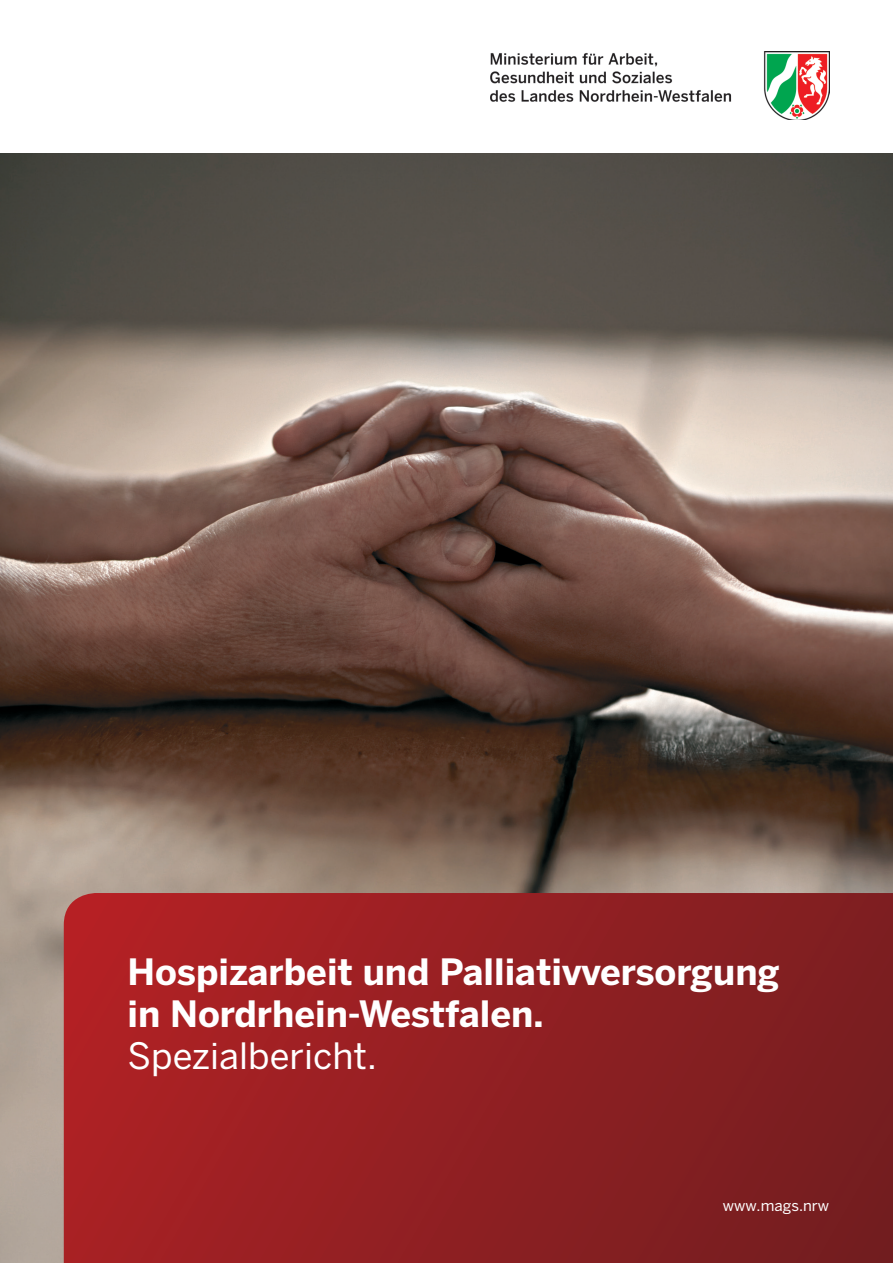
<style>
.page{position:relative;width:893px;height:1263px;background:#fff}
.page>*{position:absolute;margin:0;border:0;box-sizing:border-box;transform-origin:0 0}
.Headline_24_28_bold{font:700 36px/42px "Benton Sans";color:#fff}
.Headline_24_28_regul{font:36px "Benton Sans";color:#fff}
.t1{font:15px "Benton Sans";color:#fff}
</style>
<div class="page">
<img style="left:0;top:153px;width:893px;height:1110px">
<img style="left:491px;top:51px;width:338px;height:68px">
<svg style="left:64px;top:893px;width:829px;height:370px;background:#921f22"></svg>
<p class="Headline_24_28_bold" style="left:128px;top:951px;width:654px">Hospizarbeit und Palliativversorgung in Nordrhein-Westfalen.</p>
<p class="Headline_24_28_regul" style="left:128px;top:1035px;width:251px">Spezialbericht.</p>
<p class="t1" style="left:723px;top:1197px;width:108px">www.mags.nrw</p>
</div>
